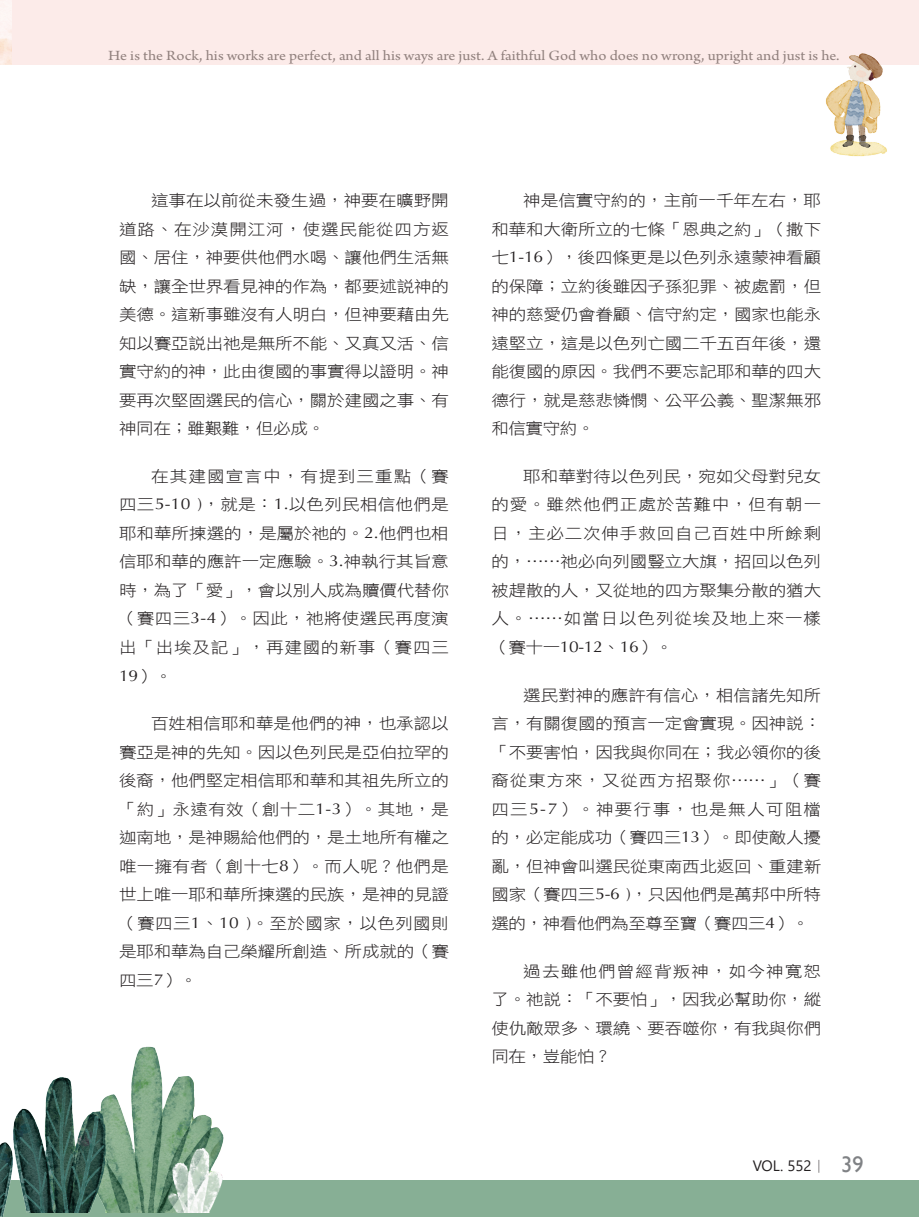
<style>
.page{position:relative;width:919px;height:1217px;background:#fff}
.page>*{position:absolute;margin:0;border:0;box-sizing:border-box;transform-origin:0 0}
.t1{font:22.5px "Gill Sans";color:#808285}
.t2{font:15.75px/28.5px "DF Hei W3 WIN BF";letter-spacing:-.01em;color:#231f20;text-align:justify;scale:1.11 1}
.t3{font:15px "Segoe UI";color:#231f20}
.Normal經文{font:14.85px "Arno Pro";color:#91817e;scale:1.11 1}
.s1{font-family:"Optima"}
.s2{font-family:"Adobe Ming Std";font-weight:300}
</style>
<div class="page">
<img style="left:0;top:0;width:13px;height:64px">
<img style="left:0;top:1142px;width:13px;height:74px">
<div style="left:13px;top:0;width:905px;height:64px;background:#fcebe9"></div>
<div style="left:13px;top:1179px;width:905px;height:37px;background:#87af95"></div>
<img style="left:14px;top:1046px;width:209px;height:166px">
<img style="left:821px;top:53px;width:97px;height:104px">
<p class="Normal經文" style="left:108px;top:47px;width:660px">He is the Rock, his works are perfect, and all his ways are just. A faithful God who does no wrong, upright and just is he.</p>
<p class="t2" style="left:119px;top:186px;width:298px;text-indent:32px">這事在以前從未發生過，神要在曠野開道路、在沙漠開江河，使選民能從四方返國、居住，神要供他們水喝、讓他們生活無缺，讓全世界看見神的作為，都要述說神的美德。這新事雖沒有人明白，但神要藉由先知以賽亞說出祂是無所不能、又真又活、信實守約的神，此由復國的事實得以證明。神要再次堅固選民的信心，關於建國之事、有神同在；雖艱難，但必成。</p>
<p class="t2" style="left:119px;top:462px;width:298px;text-indent:32px">在其建國宣言中，有提到三重點（賽四三<span class="s1">5-10 )</span>，就是：<span class="s1">1.</span>以色列民相信他們是耶和華所揀選的，是屬於祂的。<span class="s1">2.</span>他們也相信耶和華的應許一定應驗。<span class="s1">3.</span>神執行其旨意時，為了「愛」，會以別人成為贖價代替你（賽四三<span class="s1">3-4</span>）。因此，祂將使選民再度演出「出埃及記」，再建國的新事（賽四三<span class="s1">19</span>）。</p>
<p class="t2" style="left:119px;top:709px;width:298px;text-indent:32px">百姓相信耶和華是他們的神，也承認以賽亞是神的先知。因以色列民是亞伯拉罕的後裔，他們堅定相信耶和華和其祖先所立的「約」永遠有效（創十二<span class="s1">1-3</span>）。其地，是迦南地，是神賜給他們的，是土地所有權之唯一擁有者（創十七<span class="s1">8</span>）。而人呢？他們是世上唯一耶和華所揀選的民族，是神的見證（賽四三<span class="s1">1</span>、<span class="s1">10 )</span>。至於國家，以色列國則是耶和華為自己榮耀所創造、所成就的（賽四三<span class="s1">7</span>）。</p>
<p class="t2" style="left:491px;top:186px;width:298px;text-indent:32px">神是信實守約的，主前一千年左右，耶和華和大衛所立的七條「恩典之約」（撒下七<span class="s1">1-16</span>），後四條更是以色列永遠蒙神看顧的保障；立約後雖因子孫犯罪、被處罰，但神的慈愛仍會眷顧、信守約定，國家也能永遠堅立，這是以色列亡國二千五百年後，還能復國的原因。我們不要忘記耶和華的四大德行，就是慈悲憐憫、公平公義、聖潔無邪和信實守約。</p>
<p class="t2" style="left:491px;top:462px;width:298px;text-indent:32px">耶和華對待以色列民，宛如父母對兒女的愛。雖然他們正處於苦難中，但有朝一日，主必二次伸手救回自己百姓中所餘剩的，……祂必向列國豎立大旗，招回以色列被趕散的人，又從地的四方聚集分散的猶大人。……如當日以色列從埃及地上來一樣（賽十一<span class="s1">10-12</span>、<span class="s1">16</span>）。</p>
<p class="t2" style="left:491px;top:680px;width:298px;text-indent:32px">選民對神的應許有信心，相信諸先知所言，有關復國的預言一定會實現。因神說：「不要害怕，因我與你同在；我必領你的後裔從東方來，又從西方招聚你……」（賽四三<span class="s1">5-7</span>）。神要行事，也是無人可阻檔的，必定能成功（賽四三<span class="s1">13</span>）。即使敵人擾亂，但神會叫選民從東南西北返回、重建新國家（賽四三<span class="s1">5-6 )</span>，只因他們是萬邦中所特選的，神看他們為至尊至寶（賽四三<span class="s1">4</span>）。</p>
<p class="t2" style="left:491px;top:956px;width:298px;text-indent:32px">過去雖他們曾經背叛神，如今神寬恕了。祂說：「不要怕」，因我必幫助你，縱使仇敵眾多、環繞、要吞噬你，有我與你們同在，豈能怕？</p>
<p class="t3" style="left:752px;top:1151px;width:75px">VOL. 552<span class="s2">｜</span></p>
<p class="t1" style="left:841px;top:1150px;width:24px">39</p>
</div>
